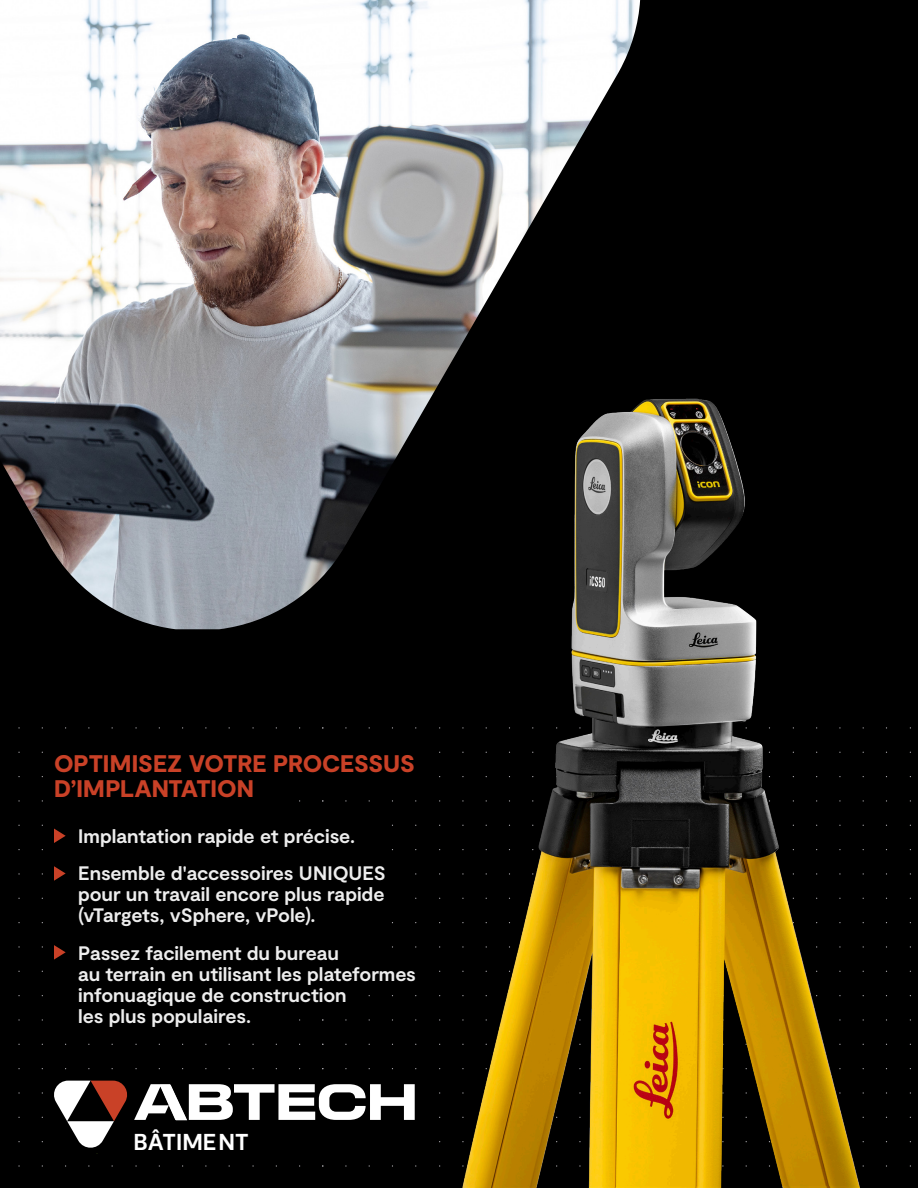
<style>
.page{position:relative;width:918px;height:1188px;background:#000}
.page>*{position:absolute;margin:0;border:0;box-sizing:border-box;transform-origin:0 0}
.t1{font:900 24px "Moderat";letter-spacing:-.005em;color:#c94127}
.t2{font:700 22.95px "Moderat";color:#fff}
.t3{font:700 19.5px/21px "Moderat";letter-spacing:-.005em;color:#ededed;text-align:justify}
</style>
<div class="page">
<img style="left:0;top:0;width:640px;height:629px">
<img style="left:342px;top:214px;width:569px;height:974px">
<div style="left:50px;top:746px;width:376px;height:34px;background:#000"></div>
<div style="left:50px;top:1081px;width:376px;height:72px;background:#000"></div>
<div style="left:60px;top:973px;width:293px;height:38px;background:#000"></div>
<div style="left:60px;top:954px;width:366px;height:34px;background:#000"></div>
<div style="left:60px;top:931px;width:323px;height:34px;background:#000"></div>
<div style="left:60px;top:897px;width:318px;height:34px;background:#000"></div>
<div style="left:60px;top:880px;width:343px;height:34px;background:#000"></div>
<div style="left:60px;top:856px;width:343px;height:35px;background:#000"></div>
<div style="left:60px;top:822px;width:318px;height:34px;background:#000"></div>
<svg style="left:54px;top:828px;width:12px;height:15px"></svg>
<svg style="left:54px;top:866px;width:12px;height:15px"></svg>
<svg style="left:54px;top:945px;width:12px;height:15px"></svg>
<svg style="left:370px;top:1084px;width:45px;height:36px"></svg>
<svg style="left:278px;top:1084px;width:88px;height:36px"></svg>
<svg style="left:188px;top:1084px;width:87px;height:36px"></svg>
<svg style="left:54px;top:1081px;width:133px;height:67px"></svg>
<p class="t1" style="left:54px;top:749px;width:362px">OPTIMISEZ VOTRE PROCESSUS</p>
<p class="t1" style="left:54px;top:774px;width:201px">D’IMPLANTATION</p>
<p class="t3" style="left:78px;top:826px;width:278px">Implantation rapide et précise.</p>
<p class="t3" style="left:78px;top:864px;width:309px">Ensemble d'accessoires UNIQUES pour un travail encore plus rapide (vTargets, vSphere, vPole).</p>
<p class="t3" style="left:78px;top:943px;width:339px;text-align:left">Passez facilement du bureau<br>au terrain en utilisant les plateformes infonuagique de construction<br>les plus populaires.</p>
<p class="t2" style="left:133px;top:1129px;width:117px">BÂTIMENT</p>
</div>
